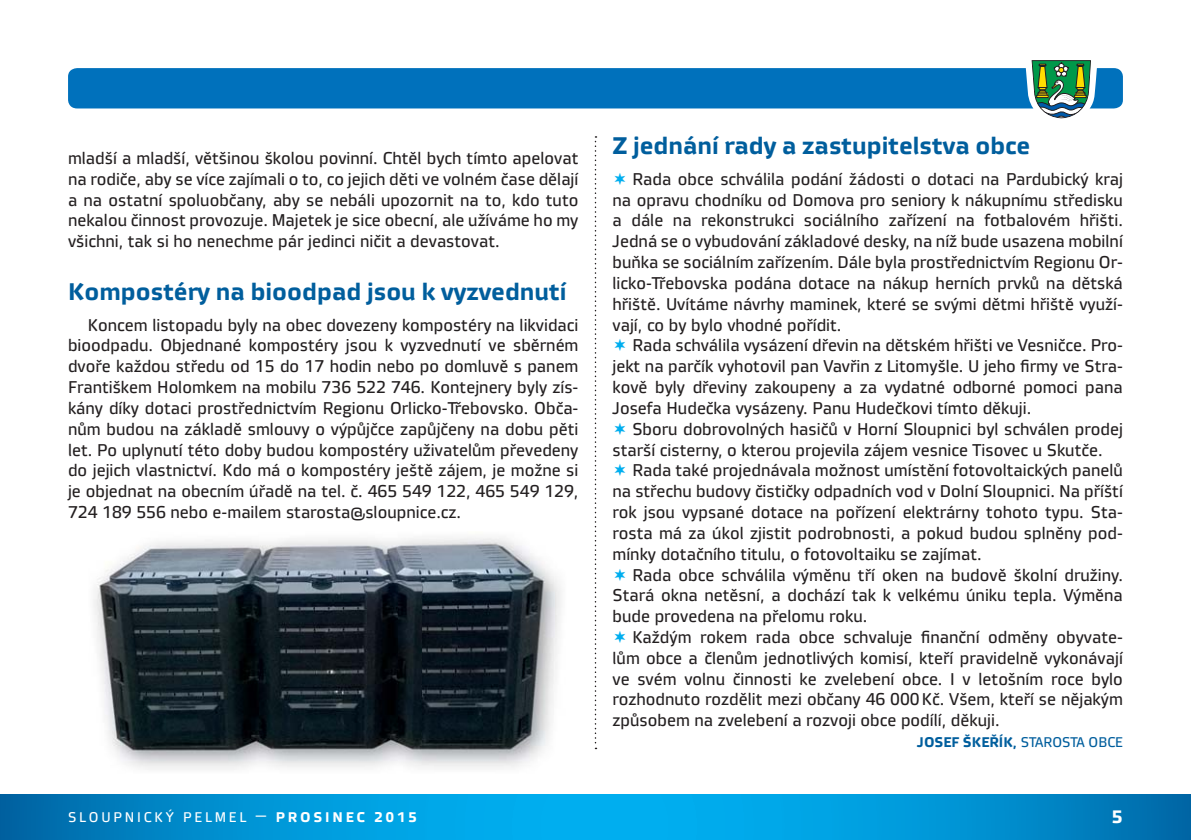
<style>
.page{position:relative;width:1191px;height:840px;background:#fff}
.page>*{position:absolute;margin:0;border:0;box-sizing:border-box;transform-origin:0 0}
.t1{font:700 24px "Vida 32 Pro";color:#005e9d}
.t2{font:700 18px "Vida 32 Pro";color:#fff}
.t3{font:17px/20.8px "Vida 32 Pro";color:#231f20;text-align:justify}
.t4{font:14px "Vida 32 Pro";letter-spacing:.2em;color:#fff}
.t5{font:700 14px "Vida 32 Pro";color:#005e9d}
.s1{font-weight:400}
.s2{font-weight:700}
</style>
<div class="page">
<svg style="left:0;top:794px;width:1191px;height:45px;background:#0095d5"></svg>
<svg style="left:595px;top:136px;width:1px;height:612px"></svg>
<div style="left:68px;top:68px;width:1055px;height:40px;background:#0071bc"></div>
<svg style="left:1031px;top:60px;width:60px;height:58px"></svg>
<img style="left:91px;top:531px;width:464px;height:233px">
<p class="t3" style="left:68px;top:149px;width:512px">mladší a mladší, většinou školou povinní. Chtěl bych tímto apelovat na rodiče, aby se více zajímali o to, co jejich děti ve volném čase dělají a na ostatní spoluobčany, aby se nebáli upozornit na to, kdo tuto nekalou činnost provozuje. Majetek je sice obecní, ale užíváme ho my všichni, tak si ho nenechme pár jedinci ničit a devastovat.</p>
<h1 class="t1" style="left:68px;top:283px;width:500px">Kompostéry na bioodpad jsou k vyzvednutí</h1>
<p class="t3" style="left:68px;top:315px;width:512px;text-indent:20px">Koncem listopadu byly na obec dovezeny kompostéry na likvidaci bioodpadu. Objednané kompostéry jsou k vyzvednutí ve sběrném dvoře každou středu od 15 do 17 hodin nebo po domluvě s panem Františkem Holomkem na mobilu 736 522 746. Kontejnery byly zís&shy;kány díky dotaci prostřednictvím Regionu Orlicko-Třebovsko. Obča&shy;nům budou na základě smlouvy o výpůjčce zapůjčeny na dobu pěti let. Po uplynutí této doby budou kompostéry uživatelům převedeny do jejich vlastnictví. Kdo má o kompostéry ještě zájem, je možne si je objednat na obecním úřadě na tel. č. 465 549 122, 465 549 129, 724 189 556 nebo e-mailem starosta@sloupnice.cz.</p>
<h1 class="t1" style="left:612px;top:136px;width:419px">Z jednání rady a zastupitelstva obce</h1>
<p class="t3" style="left:612px;top:170px;width:512px;text-indent:20px">Rada obce schválila podání žádosti o dotaci na Pardubický kraj na opravu chodníku od Domova pro seniory k nákupnímu středisku a dále na rekonstrukci sociálního zařízení na fotbalovém hřišti.<br>Jedná se o vybudování základové desky, na níž bude usazena mobilní buňka se sociálním zařízením. Dále byla prostřednictvím Regionu Or&shy;licko-Třebovska podána dotace na nákup herních prvků na dětská hřiště. Uvítáme návrhy maminek, které se svými dětmi hřiště využí&shy;vají, co by bylo vhodné pořídit.</p>
<p class="t3" style="left:612px;top:336px;width:512px;text-indent:20px">Rada schválila vysázení dřevin na dětském hřišti ve Vesničce. Pro&shy;jekt na parčík vyhotovil pan Vavřin z Litomyšle. U jeho firmy ve Stra&shy;kově byly dřeviny zakoupeny a za vydatné odborné pomoci pana Josefa Hudečka vysázeny. Panu Hudečkovi tímto děkuji.</p>
<p class="t3" style="left:612px;top:419px;width:512px;text-indent:20px">Sboru dobrovolných hasičů v Horní Sloupnici byl schválen prodej starší cisterny, o kterou projevila zájem vesnice Tisovec u Skutče.</p>
<p class="t3" style="left:612px;top:461px;width:512px;text-indent:20px">Rada také projednávala možnost umístění fotovoltaických panelů na střechu budovy čističky odpadních vod v Dolní Sloupnici. Na příští rok jsou vypsané dotace na pořízení elektrárny tohoto typu. Sta&shy;rosta má za úkol zjistit podrobnosti, a pokud budou splněny pod&shy;mínky dotačního titulu, o fotovoltaiku se zajímat.</p>
<p class="t3" style="left:612px;top:565px;width:512px;text-indent:20px">Rada obce schválila výměnu tří oken na budově školní družiny.<br>Stará okna netěsní, a dochází tak k velkému úniku tepla. Výměna bude provedena na přelomu roku.</p>
<p class="t3" style="left:612px;top:628px;width:512px;text-indent:20px">Každým rokem rada obce schvaluje finanční odměny obyvate&shy;lům obce a členům jednotlivých komisí, kteří pravidelně vykonávají ve svém volnu činnosti ke zvelebení obce. I v letošním roce bylo rozhodnuto rozdělit mezi občany 46 000 Kč. Všem, kteří se nějakým způsobem na zvelebení a rozvoji obce podílí, děkuji.</p>
<p class="t5" style="left:917px;top:736px;width:207px">JOSEF ŠKEŘÍK, <span class="s1">STAROSTA OBCE</span></p>
<p class="t4" style="left:68px;top:811px;width:350px">SLOUPNICKÝ PELMEL — <span class="s2">PROSINEC 2015</span></p>
<p class="t2" style="left:1111px;top:810px;width:13px">5</p>
</div>
